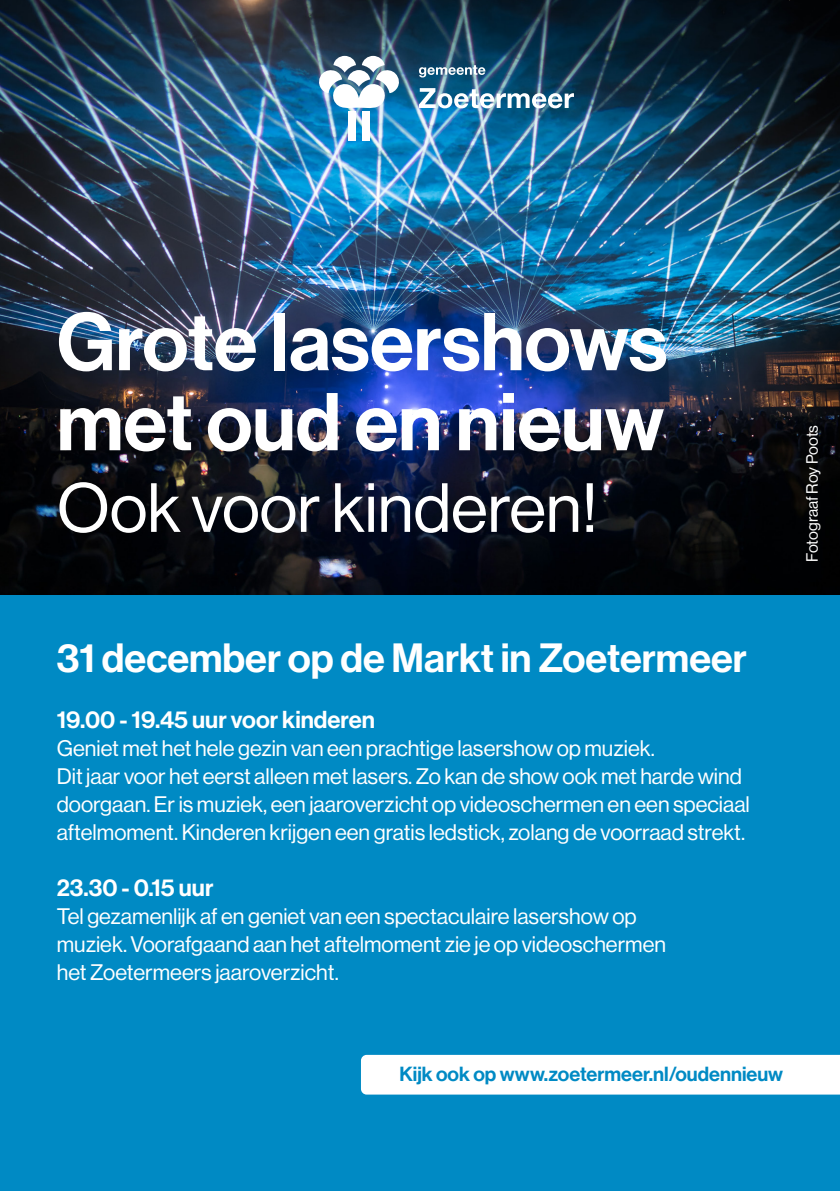
<style>
.page{position:relative;width:840px;height:1191px;background:#fff}
.page>*{position:absolute;margin:0;border:0;box-sizing:border-box;transform-origin:0 0}
.t1{font:80px "N Haas Grotesk DS Pro 65 Md";color:#fff}
.t2{font:68px "N Haas Grotesk DS Pro 55 Rg";color:#fff}
.t3{font:40px "N Haas Grotesk DS Pro 65 Md";color:#fff}
.t4{font:24px "N Haas Grotesk DS Pro 65 Md";color:#fff}
.t5{font:22px/28px "N Haas Grotesk DS Pro 55 Rg";color:#fff}
.t6{font:20px "N Haas Grotesk DS Pro 65 Md";color:#008ac4}
.t7{font:16px "N Haas Grotesk DS Pro 55 Rg";letter-spacing:-.005em;color:#fff}
</style>
<div class="page">
<img style="left:0;top:0;width:839px;height:595px">
<div style="left:0;top:595px;width:839px;height:596px;background:#008ac4"></div>
<img style="left:418px;top:88px;width:155px;height:20px">
<svg style="left:418px;top:65px;width:67px;height:12px"></svg>
<svg style="left:333px;top:56px;width:23px;height:17px"></svg>
<svg style="left:361px;top:56px;width:23px;height:17px"></svg>
<img style="left:317px;top:69px;width:83px;height:42px">
<div style="left:348px;top:111px;width:7px;height:30px;background:#fff"></div>
<div style="left:362px;top:111px;width:7px;height:30px;background:#fff"></div>
<div style="left:361px;top:1054px;width:478px;height:40px;background:#fff"></div>
<p class="t1" style="left:57px;top:296px;width:612px">Grote lasershows</p>
<p class="t1" style="left:57px;top:376px;width:608px">met oud en nieuw</p>
<p class="t2" style="left:57px;top:469px;width:542px">Ook voor kinderen!</p>
<p class="t3" style="left:57px;top:634px;width:691px">31 december op de Markt in Zoetermeer</p>
<p class="t4" style="left:57px;top:705px;width:319px">19.00 - 19.45 uur voor kinderen</p>
<p class="t5" style="left:57px;top:734px;width:599px">Geniet met het hele gezin van een prachtige lasershow op muziek.</p>
<p class="t5" style="left:57px;top:762px;width:694px">Dit jaar voor het eerst alleen met lasers. Zo kan de show ook met harde wind doorgaan. Er is muziek, een jaaroverzicht op videoschermen en een speciaal aftelmoment. Kinderen krijgen een gratis ledstick, zolang de voorraad strekt.</p>
<p class="t4" style="left:57px;top:873px;width:158px">23.30 - 0.15 uur</p>
<p class="t5" style="left:57px;top:902px;width:581px">Tel gezamenlijk af en geniet van een spectaculaire lasershow op</p>
<p class="t5" style="left:57px;top:930px;width:610px">muziek. Voorafgaand aan het aftelmoment zie je op videoschermen</p>
<p class="t5" style="left:57px;top:958px;width:283px">het Zoetermeers jaaroverzicht.</p>
<p class="t7" style="left:802px;top:562px;width:139px;rotate:-90deg">Fotograaf Roy Poots</p>
<p class="t6" style="left:399px;top:1062px;width:385px">Kijk ook op www.zoetermeer.nl/oudennieuw</p>
</div>
